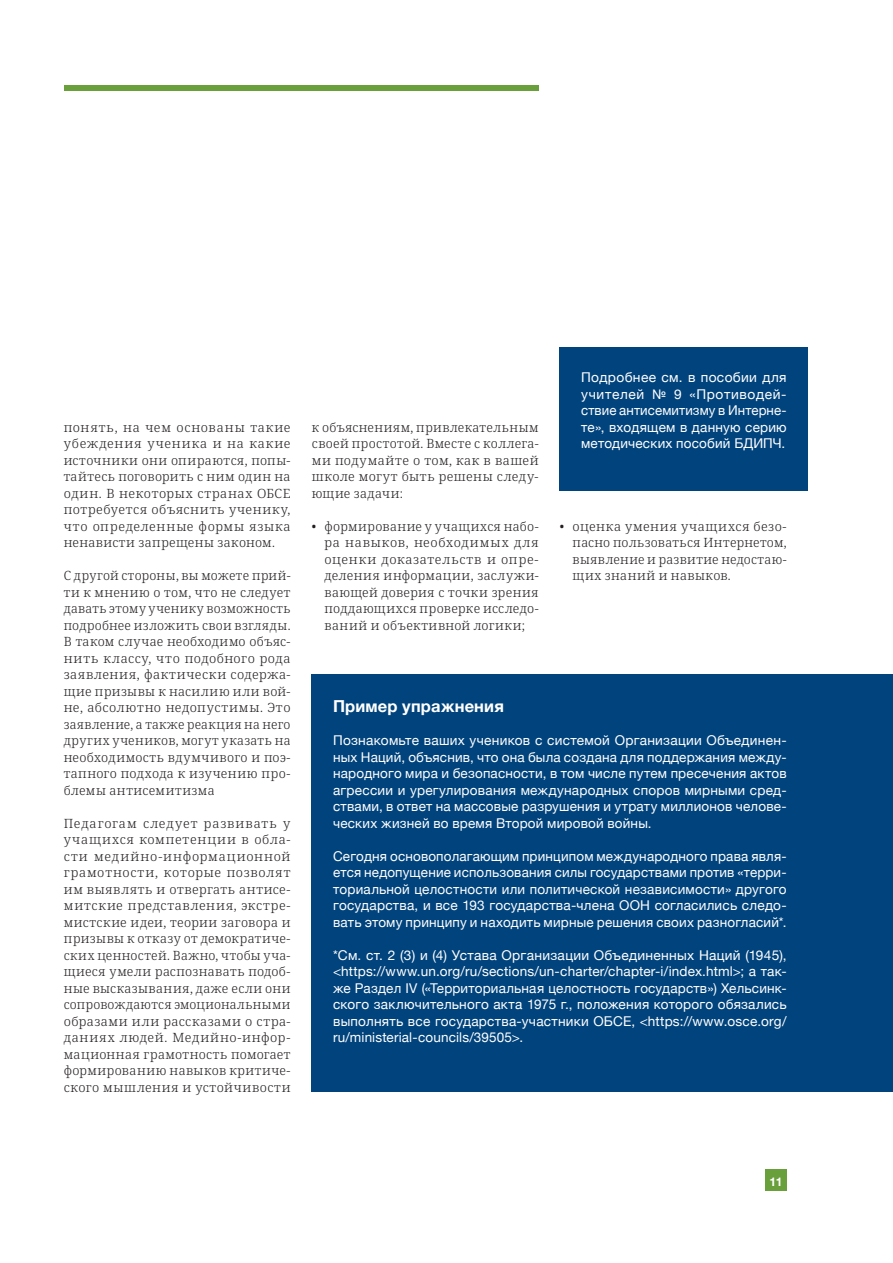
<style>
.page{position:relative;width:893px;height:1263px;background:#fff}
.page>*{position:absolute;margin:0;border:0;box-sizing:border-box;transform-origin:0 0}
.t1{font:700 16.5px "Helvetica Neue";letter-spacing:.01em;color:#fff}
.t2{font:13.5px/16.5px "Helvetica Neue";letter-spacing:.015em;color:#fff;text-align:justify}
.t3{font:300 12.75px/16.5px "Noto Serif";letter-spacing:.03em;color:#231f20;text-align:justify}
.t4{font:700 12px "Helvetica Neue";color:#fff}
</style>
<div class="page">
<div style="left:64px;top:85px;width:475px;height:5px;background:#6aa03c"></div>
<div style="left:765px;top:1169px;width:22px;height:22px;background:#6aa03c"></div>
<div style="left:560px;top:348px;width:248px;height:143px;background:#01437c"></div>
<div style="left:312px;top:674px;width:581px;height:418px;background:#01437c"></div>
<p class="t3" style="left:64px;top:419px;width:228px">понять, на чем основаны такие убеждения ученика и на какие источники они опираются, попы&shy;тайтесь поговорить с ним один на один. В некоторых странах ОБСЕ потребуется объяснить ученику, что определенные формы языка ненависти запрещены законом.</p>
<p class="t3" style="left:64px;top:568px;width:228px">С другой стороны, вы можете прий&shy;ти к мнению о том, что не следует давать этому ученику возможность подробнее изложить свои взгляды.<br>В таком случае необходимо объяс&shy;нить классу, что подобного рода заявления, фактически содержа&shy;щие призывы к насилию или вой&shy;не, абсолютно недопустимы. Это заявление, а также реакция на него других учеников, могут указать на необходимость вдумчивого и поэ&shy;тапного подхода к изучению про&shy;блемы антисемитизма</p>
<p class="t3" style="left:64px;top:815px;width:228px">Педагогам следует развивать у учащихся компетенции в обла&shy;сти медийнo-информационной грамотности, которые позволят им выявлять и отвергать антисе&shy;митские представления, экстре&shy;мистские идеи, теории заговора и призывы к отказу от демократиче&shy;ских ценностей. Важно, чтобы уча&shy;щиеся умели распознавать подоб&shy;ные высказывания, даже если они сопровождаются эмоциональными образами или рассказами о стра&shy;даниях людей. Медийно-инфор&shy;мационная грамотность помогает формированию навыков критиче&shy;ского мышления и устойчивости</p>
<p class="t2" style="left:581px;top:370px;width:207px">Подробнее см. в пособии для учителей № 9 «Противодей&shy;ствие антисемитизму в Интерне&shy;те», входящем в данную серию методических пособий БДИПЧ.</p>
<p class="t3" style="left:312px;top:419px;width:228px">к объяснениям, привлекательным своей простотой. Вместе с коллега&shy;ми подумайте о том, как в вашей школе могут быть решены следу&shy;ющие задачи:</p>
<p class="t3" style="left:325px;top:518px;width:216px;text-indent:-13px">• формирование у учащихся набо&shy;ра навыков, необходимых для оценки доказательств и опре&shy;деления информации, заслужи&shy;вающей доверия с точки зрения поддающихся проверке исследо&shy;ваний и объективной логики;</p>
<p class="t3" style="left:573px;top:518px;width:216px;text-indent:-13px">• оценка умения учащихся безо&shy;пасно пользоваться Интернетом, выявление и развитие недостаю&shy;щих знаний и навыков.</p>
<p class="t1" style="left:333px;top:693px;width:172px">Пример упражнения</p>
<p class="t2" style="left:333px;top:733px;width:455px">Познакомьте ваших учеников с системой Организации Объединен&shy;ных Наций, объяснив, что она была создана для поддержания между&shy;народного мира и безопасности, в том числе путем пресечения актов агрессии и урегулирования международных споров мирными сред&shy;ствами, в ответ на массовые разрушения и утрату миллионов челове&shy;ческих жизней во время Второй мировой войны.</p>
<p class="t2" style="left:333px;top:848px;width:455px">Сегодня основополагающим принципом международного права явля&shy;ется недопущение использования силы государствами против «терри&shy;ториальной целостности или политической независимости» другого государства, и все 193 государства-члена ООН согласились следо&shy;вать этому принципу и находить мирные решения своих разногласий*.</p>
<p class="t2" style="left:333px;top:947px;width:455px">*См. ст. 2 (3) и (4) Устава Организации Объединенных Наций (1945), &lt;https://www.un.org/ru/sections/un-charter/chapter-i/index.html&gt;; а так&shy;же Раздел IV («Территориальная целостность государств») Хельсинк&shy;ского заключительного акта 1975 г., положения которого обязались выполнять все государства-участники ОБСЕ, &lt;https://www.osce.org/ ru/ministerial-councils/39505&gt;.</p>
<p class="t4" style="left:769px;top:1172px;width:15px">11</p>
</div>
